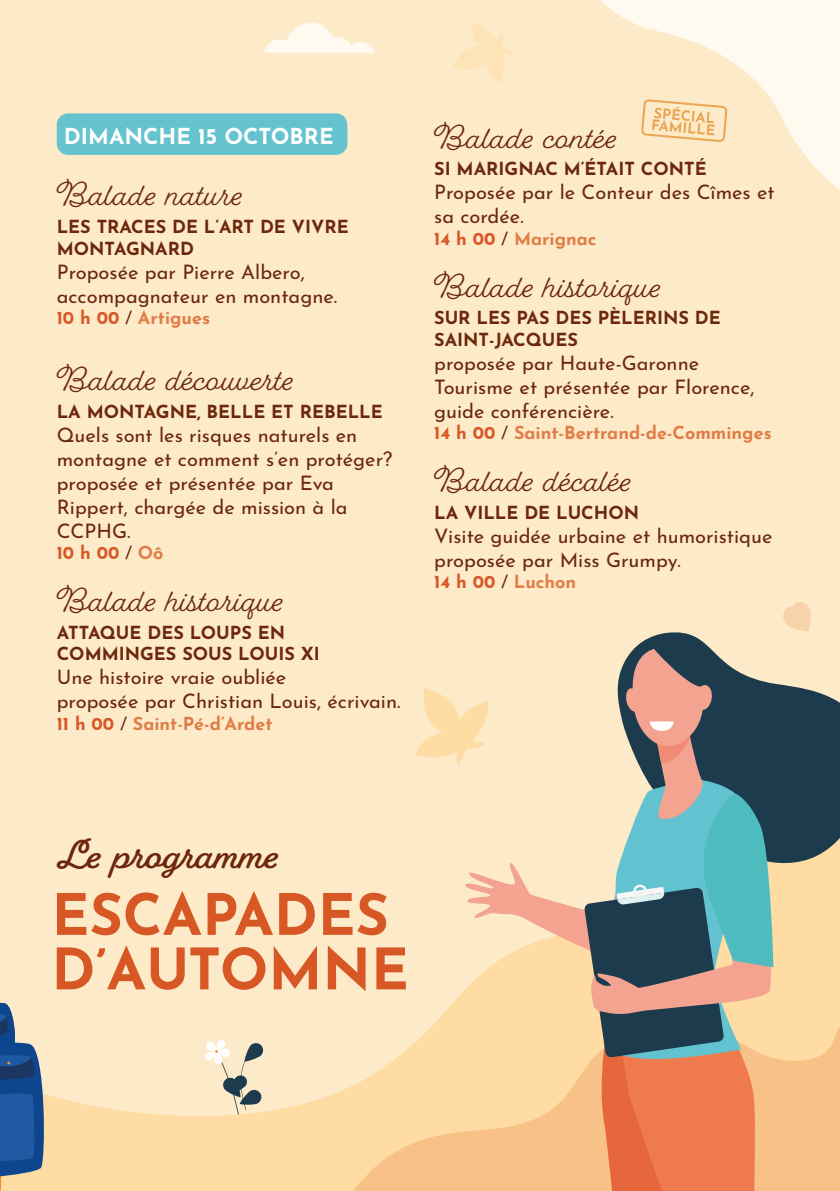
<style>
.page{position:relative;width:840px;height:1191px;background:#fff}
.page>*{position:absolute;margin:0;border:0;box-sizing:border-box;transform-origin:0 0}
.t1{font:700 57px "Josefin Sans";color:#d75725}
.t2{font:700 36px "Fairwater Script";color:#6c270d}
.t3{font:30px "Fairwater Script";color:#6c270d}
.t4{font:700 22px "Josefin Sans";color:#fff}
.t5{font:20px/24px "Josefin Sans";color:#6c270d}
.t6{font:700 18px/21.6px "Josefin Sans";color:#6c270d}
.t7{font:700 18px "Josefin Sans";color:#e17d46}
.t8{font:700 18px "Josefin Sans";color:#d75725}
.s1{color:#d75725}
.s2{font-weight:400;color:#6c270d}
.s3{color:#e17d46}
</style>
<div class="page">
<div style="left:0;top:0;width:839px;height:1191px;background:#fdeac9"></div>
<div style="left:57px;top:113px;width:290px;height:42px;background:#64c3cf;border-radius:11px"></div>
<svg style="left:264px;top:23px;width:110px;height:30px"></svg>
<svg style="left:46px;top:1040px;width:369px;height:151px;fill:#fedca4"></svg>
<svg style="left:601px;top:0;width:238px;height:190px"></svg>
<svg style="left:0;top:1002px;width:46px;height:189px"></svg>
<svg style="left:640px;top:631px;width:168px;height:12px"></svg>
<svg style="left:783px;top:602px;width:27px;height:29px"></svg>
<svg style="left:452px;top:23px;width:60px;height:60px"></svg>
<svg style="left:415px;top:643px;width:424px;height:548px"></svg>
<p class="t4" style="left:64px;top:117px;width:271px">DIMANCHE 15 OCTOBRE</p>
<h3 class="t3" style="left:57px;top:177px;width:189px">Balade nature</h3>
<p class="t6" style="left:57px;top:213px;width:293px">LES TRACES DE L’ART DE VIVRE<br>MONTAGNARD</p>
<p class="t5" style="left:57px;top:257px;width:282px">Proposée par Pierre Albero, accompagnateur en montagne.</p>
<p class="t7" style="left:57px;top:302px;width:155px"><span class="s1">10 h 00</span> <span class="s2">/</span> Artigues</p>
<h3 class="t3" style="left:57px;top:362px;width:240px">Balade découverte</h3>
<p class="t6" style="left:57px;top:398px;width:327px">LA MONTAGNE, BELLE ET REBELLE</p>
<p class="t5" style="left:57px;top:420px;width:337px">Quels sont les risques naturels en montagne et comment s’en protéger? proposée et présentée par Eva<br>Rippert, chargée de mission à la<br>CCPHG.</p>
<p class="t8" style="left:57px;top:537px;width:108px">10 h 00 <span class="s2">/</span> <span class="s3">Oô</span></p>
<h3 class="t3" style="left:57px;top:583px;width:229px">Balade historique</h3>
<p class="t6" style="left:57px;top:619px;width:264px">ATTAQUE DES LOUPS EN<br>COMMINGES SOUS LOUIS XI</p>
<p class="t5" style="left:57px;top:663px;width:345px">Une histoire vraie oubliée<br>proposée par Christian Louis, écrivain.</p>
<p class="t7" style="left:57px;top:707px;width:217px"><span class="s1">11 h 00</span> <span class="s2">/</span> Saint-Pé-d’Ardet</p>
<h3 class="t3" style="left:434px;top:120px;width:185px">Balade contée</h3>
<p class="t6" style="left:434px;top:155px;width:274px">SI MARIGNAC M’ÉTAIT CONTÉ</p>
<p class="t5" style="left:434px;top:178px;width:342px">Proposée par le Conteur des Cîmes et sa cordée.</p>
<p class="t7" style="left:434px;top:222px;width:164px"><span class="s1">14 h 00</span> <span class="s2">/</span> Marignac</p>
<h3 class="t3" style="left:434px;top:269px;width:229px">Balade historique</h3>
<p class="t6" style="left:434px;top:304px;width:288px">SUR LES PAS DES PÈLERINS DE<br>SAINT-JACQUES</p>
<p class="t5" style="left:434px;top:348px;width:322px">proposée par Haute-Garonne<br>Tourisme et présentée par Florence, guide conférencière.</p>
<p class="t7" style="left:434px;top:417px;width:339px"><span class="s1">14 h 00</span> <span class="s2">/</span> Saint-Bertrand-de-Comminges</p>
<h3 class="t3" style="left:434px;top:463px;width:200px">Balade décalée</h3>
<p class="t6" style="left:434px;top:499px;width:206px">LA VILLE DE LUCHON</p>
<p class="t5" style="left:434px;top:521px;width:339px">Visite guidée urbaine et humoristique proposée par Miss Grumpy.</p>
<p class="t7" style="left:434px;top:566px;width:143px"><span class="s1">14 h 00</span> <span class="s2">/</span> Luchon</p>
<h2 class="t2" style="left:57px;top:834px;width:225px">Le programme</h2>
<h1 class="t1" style="left:52px;top:864px;width:338px">ESCAPADES</h1>
<h1 class="t1" style="left:51px;top:918px;width:359px">D’AUTOMNE</h1>
</div>
